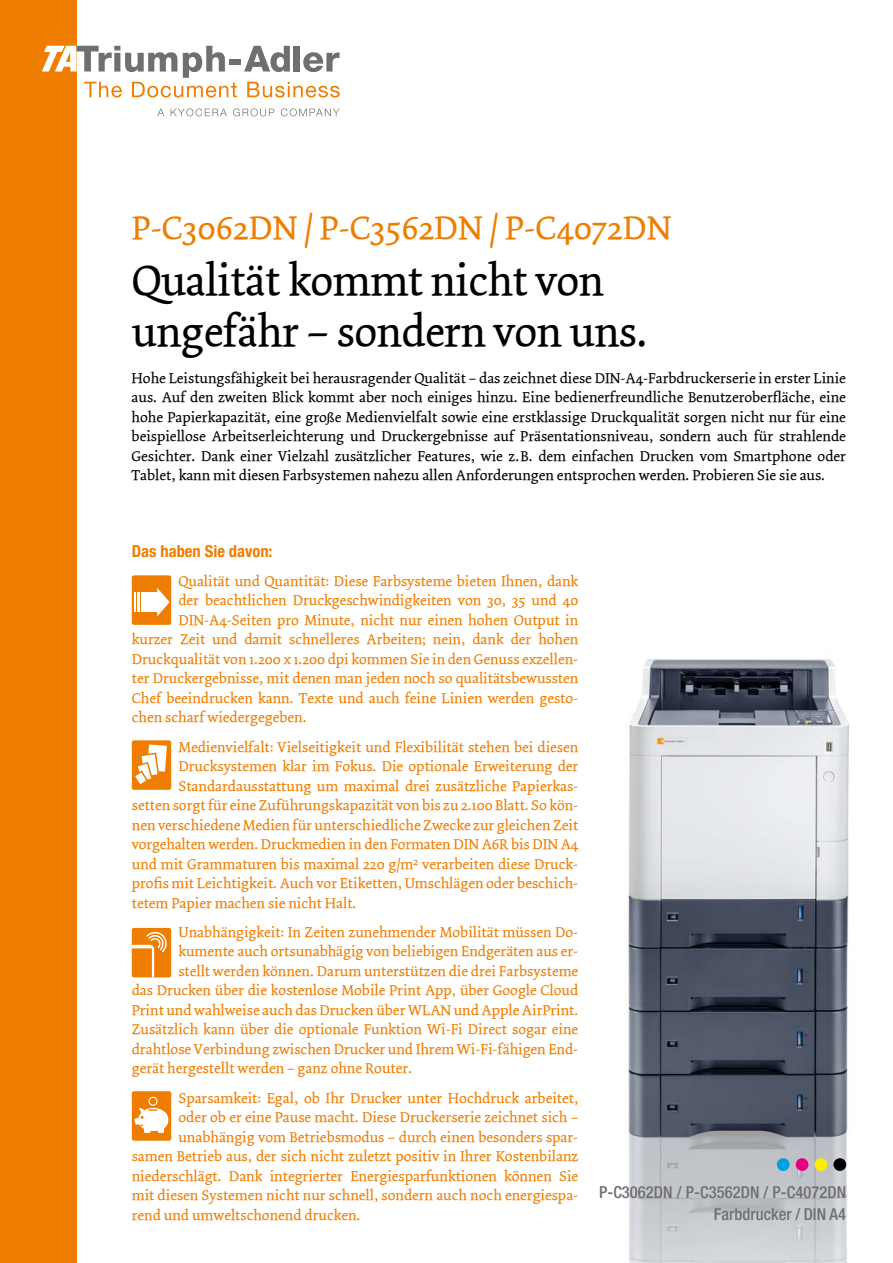
<style>
.page{position:relative;width:893px;height:1263px;background:#fff}
.page>*{position:absolute;margin:0;border:0;box-sizing:border-box;transform-origin:0 0}
.t1{font:45px/51px "Dolly Roman";letter-spacing:-.01em;color:#000}
.t2{font:34.5px "Dolly Roman";color:#ef7d00}
.t3{font:500 condensed 16.5px/22.5px "Helvetica Neue LT Com";letter-spacing:.005em;color:#706f6f;text-align:right}
.t4{font:700 condensed 16.5px "Helvetica Neue LT Com";color:#ef7d00}
.t5{font:15px "Dolly Roman";color:#ef7d00}
.t6{font:15px/19.5px "Dolly Roman";color:#000;text-align:justify}
</style>
<div class="page">
<img style="left:628px;top:659px;width:221px;height:604px">
<div style="left:0;top:0;width:77px;height:1263px;background:#ef7d00"></div>
<div style="left:229px;top:59px;width:12px;height:5px;background:#706f6f"></div>
<svg style="left:244px;top:46px;width:46px;height:26px"></svg>
<div style="left:294px;top:46px;width:6px;height:26px;background:#706f6f"></div>
<svg style="left:303px;top:52px;width:37px;height:20px"></svg>
<svg style="left:42px;top:46px;width:195px;height:52px"></svg>
<svg style="left:247px;top:82px;width:93px;height:16px"></svg>
<svg style="left:157px;top:109px;width:7px;height:7px"></svg>
<svg style="left:171px;top:108px;width:56px;height:8px"></svg>
<svg style="left:233px;top:108px;width:41px;height:8px"></svg>
<svg style="left:281px;top:108px;width:58px;height:8px"></svg>
<div style="left:132px;top:740px;width:39px;height:50px;background:#ef7d00;border-radius:2px"></div>
<svg style="left:135px;top:744px;width:32px;height:40px"></svg>
<div style="left:132px;top:575px;width:39px;height:50px;background:#ef7d00;border-radius:2px"></div>
<div style="left:148px;top:592px;width:11px;height:19px;background:#fff"></div>
<div style="left:141px;top:592px;width:5px;height:19px;background:#fff"></div>
<hr style="left:137px;top:592px;width:3px;height:19px;background:#fff">
<svg style="left:135px;top:592px;width:1px;height:19px"></svg>
<svg style="left:157px;top:588px;width:13px;height:28px"></svg>
<div style="left:132px;top:1091px;width:39px;height:50px;background:#ef7d00;border-radius:2px"></div>
<svg style="left:134px;top:1104px;width:35px;height:29px"></svg>
<div style="left:148px;top:1097px;width:9px;height:9px;border:1px solid #fff;border-radius:50%"></div>
<div style="left:132px;top:928px;width:39px;height:49px;background:#ef7d00;border-radius:2px"></div>
<svg style="left:132px;top:931px;width:35px;height:46px"></svg>
<div style="left:833px;top:1158px;width:13px;height:13px;background:#000;border-radius:50%"></div>
<div style="left:815px;top:1158px;width:12px;height:13px;background:#ffed00;border-radius:50%"></div>
<div style="left:777px;top:1158px;width:13px;height:13px;background:#009fe3;border-radius:50%"></div>
<div style="left:796px;top:1158px;width:12px;height:13px;background:#e6007d;border-radius:50%"></div>
<h2 class="t2" style="left:132px;top:207px;width:541px">P-C3062DN / P-C3562DN / P-C4072DN</h2>
<h1 class="t1" style="left:132px;top:256px;width:517px">Qualität kommt nicht von ungefähr – sondern von uns.</h1>
<p class="t6" style="left:132px;top:368px;width:716px">Hohe Leistungsfähigkeit bei herausragender Qualität – das zeichnet diese DIN-A4-Farbdruckerserie in erster Linie aus. Auf den zweiten Blick kommt aber noch einiges hinzu. Eine bedienerfreundliche Benutzeroberfläche, eine hohe Papierkapazität, eine große Medienvielfalt sowie eine erstklassige Druckqualität sorgen nicht nur für eine beispiellose Arbeitserleichterung und Druckergebnisse auf Präsentationsniveau, sondern auch für strahlende Gesichter. Dank einer Vielzahl zusätzlicher Features, wie z.B. dem einfachen Drucken vom Smartphone oder Tablet, kann mit diesen Farbsystemen nahezu allen Anforderungen entsprochen werden. Probieren Sie sie aus.</p>
<p class="t4" style="left:132px;top:541px;width:142px">Das haben Sie davon:</p>
<p class="t5" style="left:178px;top:572px;width:401px">Qualität und Quantität: Diese Farbsysteme bieten Ihnen, dank</p>
<p class="t5" style="left:178px;top:591px;width:401px">der beachtlichen Druckgeschwindigkeiten von 30, 35 und 40</p>
<p class="t5" style="left:178px;top:611px;width:401px">DIN-A4-Seiten pro Minute, nicht nur einen hohen Output in</p>
<p class="t5" style="left:132px;top:630px;width:448px">kurzer Zeit und damit schnelleres Arbeiten; nein, dank der hohen</p>
<p class="t5" style="left:132px;top:650px;width:448px">Druckqualität von 1.200 x 1.200 dpi kommen Sie in den Genuss exzellen-</p>
<p class="t5" style="left:132px;top:669px;width:448px">ter Druckergebnisse, mit denen man jeden noch so qualitätsbewussten</p>
<p class="t5" style="left:132px;top:689px;width:448px">Chef beeindrucken kann. Texte und auch feine Linien werden gesto-</p>
<p class="t5" style="left:132px;top:708px;width:176px">chen scharf wiedergegeben.</p>
<p class="t5" style="left:178px;top:738px;width:401px">Medienvielfalt: Vielseitigkeit und Flexibilität stehen bei diesen</p>
<p class="t5" style="left:178px;top:757px;width:401px">Drucksystemen klar im Fokus. Die optionale Erweiterung der</p>
<p class="t5" style="left:178px;top:777px;width:401px">Standardausstattung um maximal drei zusätzliche Papierkas-</p>
<p class="t5" style="left:132px;top:796px;width:448px">setten sorgt für eine Zuführungskapazität von bis zu 2.100 Blatt. So kön-</p>
<p class="t5" style="left:132px;top:816px;width:448px">nen verschiedene Medien für unterschiedliche Zwecke zur gleichen Zeit</p>
<p class="t5" style="left:132px;top:835px;width:448px">vorgehalten werden. Druckmedien in den Formaten DIN A6R bis DIN A4</p>
<p class="t5" style="left:132px;top:855px;width:448px">und mit Grammaturen bis maximal 220 g/m<sup>2</sup> verarbeiten diese Druck-</p>
<p class="t5" style="left:132px;top:874px;width:448px">profis mit Leichtigkeit. Auch vor Etiketten, Umschlägen oder beschich-</p>
<p class="t5" style="left:132px;top:894px;width:226px">tetem Papier machen sie nicht Halt.</p>
<p class="t5" style="left:178px;top:923px;width:401px">Unabhängigkeit: In Zeiten zunehmender Mobilität müssen Do-</p>
<p class="t5" style="left:178px;top:942px;width:401px">kumente auch ortsunabhägig von beliebigen Endgeräten aus er-</p>
<p class="t5" style="left:178px;top:962px;width:401px">stellt werden können. Darum unterstützen die drei Farbsysteme</p>
<p class="t5" style="left:132px;top:981px;width:448px">das Drucken über die kostenlose Mobile Print App, über Google Cloud</p>
<p class="t5" style="left:132px;top:1001px;width:448px">Print und wahlweise auch das Drucken über WLAN und Apple AirPrint.</p>
<p class="t5" style="left:132px;top:1020px;width:448px">Zusätzlich kann über die optionale Funktion Wi-Fi Direct sogar eine</p>
<p class="t5" style="left:132px;top:1040px;width:448px">drahtlose Verbindung zwischen Drucker und Ihrem Wi-Fi-fähigen End-</p>
<p class="t5" style="left:132px;top:1059px;width:282px">gerät hergestellt werden – ganz ohne Router.</p>
<p class="t5" style="left:178px;top:1089px;width:401px">Sparsamkeit: Egal, ob Ihr Drucker unter Hochdruck arbeitet,</p>
<p class="t5" style="left:178px;top:1108px;width:401px">oder ob er eine Pause macht. Diese Druckerserie zeichnet sich –</p>
<p class="t5" style="left:178px;top:1128px;width:401px">unabhängig vom Betriebsmodus – durch einen besonders spar-</p>
<p class="t5" style="left:132px;top:1147px;width:448px">samen Betrieb aus, der sich nicht zuletzt positiv in Ihrer Kostenbilanz</p>
<p class="t5" style="left:132px;top:1167px;width:448px">niederschlägt. Dank integrierter Energiesparfunktionen können Sie</p>
<p class="t5" style="left:132px;top:1186px;width:448px">mit diesen Systemen nicht nur schnell, sondern auch noch energiespa-</p>
<p class="t5" style="left:132px;top:1206px;width:230px">rend und umweltschonend drucken.</p>
<p class="t3" style="left:599px;top:1181px;width:249px">P-C3062DN / P-C3562DN / P-C4072DN<br>Farbdrucker / DIN A4</p>
</div>
